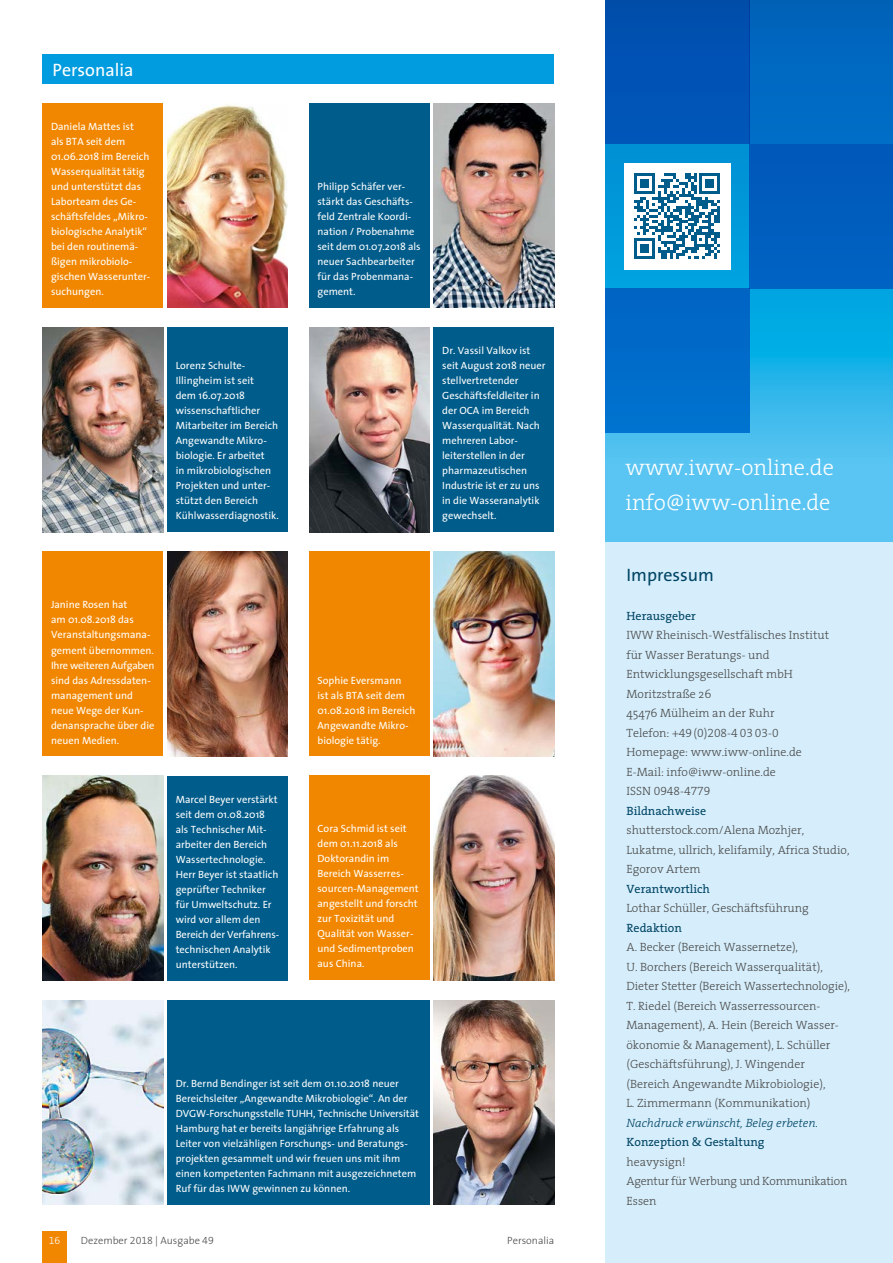
<style>
.page{position:relative;width:893px;height:1263px;background:#fff}
.page>*{position:absolute;margin:0;border:0;box-sizing:border-box;transform-origin:0 0}
.t1{font:300 22.5px "The Serif 3";color:#fff}
.t2{font:18px "The Sans 5";color:#fff}
.t3{font:18px "The Sans 5";color:#004464}
.Fliesstext{font:300 12px/19.5px "The Serif 3";color:#494948}
.Fliesstext-2{font:italic 300 12px/19.5px "The Serif 3";color:#004464}
.Fliesstext-3{font:12px/19.5px "The Serif 5";color:#004464}
.Fliesstext-4{font:12px "The Serif 3 Light Expert";color:#494948}
.Fliesstext-5{font:300 12px/19.5px "The Serif 3";letter-spacing:-.02em;color:#494948}
.t4{font:10.5px/15px "The Sans 5";color:#fff}
.Fliesstext-6{font:300 10.5px "The Sans 3";color:#494948}
.t5{font:10.5px "The Sans 3 Light Expert";color:#fff}
.s1{font-family:"The Sans 3 Light Expert";font-weight:400}
.s2{font-family:"The Serif 3";font-weight:300}
.s3{font-family:"The Serif 5";font-weight:400;color:#004464}
.s4{font-style:normal;color:#494948}
.s5{font-family:"The Serif 3";font-weight:300;color:#494948}
</style>
<div class="page">
<div style="left:43px;top:1231px;width:24px;height:32px;background:#f18700"></div>
<div style="left:167px;top:1000px;width:262px;height:205px;background:#005c8a"></div>
<div style="left:605px;top:491px;width:288px;height:772px;background:#d6eefc"></div>
<svg style="left:605px;top:144px;width:288px;height:398px"></svg>
<div style="left:624px;top:163px;width:106px;height:106px;background:#fff"></div>
<svg style="left:634px;top:173px;width:86px;height:86px"></svg>
<div style="left:605px;top:0;width:144px;height:144px;background:#0053b5"></div>
<div style="left:749px;top:144px;width:144px;height:144px;background:#005cbd"></div>
<div style="left:605px;top:288px;width:144px;height:144px;background:#006cca"></div>
<div style="left:749px;top:0;width:144px;height:144px;background:#0069c2"></div>
<img style="left:43px;top:776px;width:120px;height:204px">
<img style="left:434px;top:552px;width:120px;height:204px">
<img style="left:434px;top:776px;width:120px;height:204px">
<img style="left:43px;top:327px;width:120px;height:205px">
<img style="left:309px;top:327px;width:120px;height:205px">
<img style="left:434px;top:1000px;width:120px;height:205px">
<img style="left:167px;top:552px;width:121px;height:204px">
<img style="left:167px;top:104px;width:121px;height:204px">
<img style="left:434px;top:103px;width:120px;height:205px">
<div style="left:43px;top:103px;width:120px;height:205px;background:#f18700"></div>
<div style="left:309px;top:103px;width:120px;height:205px;background:#005c8a"></div>
<div style="left:43px;top:552px;width:120px;height:204px;background:#f18700"></div>
<div style="left:309px;top:552px;width:120px;height:204px;background:#f18700"></div>
<div style="left:309px;top:776px;width:120px;height:204px;background:#f18700"></div>
<div style="left:43px;top:54px;width:511px;height:30px;background:#009cdf"></div>
<div style="left:167px;top:327px;width:121px;height:205px;background:#005c8a"></div>
<div style="left:167px;top:776px;width:121px;height:204px;background:#005c8a"></div>
<div style="left:434px;top:327px;width:120px;height:205px;background:#005c8a"></div>
<img style="left:43px;top:1000px;width:120px;height:205px">
<p class="t2" style="left:53px;top:55px;width:82px">Personalia</p>
<p class="t4" style="left:51px;top:119px;width:100px">Daniela Mattes ist<br>als BTA seit dem<br>01.06.2018 im Bereich<br>Wasserqualität tätig und unterstützt das<br>Laborteam des Ge&shy;schäftsfeldes „Mikro&shy;biologische Analytik“ bei den routinemä&shy;ßigen mikrobiolo&shy;gischen Wasserunter&shy;suchungen.</p>
<p class="t4" style="left:176px;top:358px;width:105px">Lorenz Schulte-<br>Illingheim ist seit<br>dem 16.07.2018 wissenschaftlicher<br>Mitarbeiter im Bereich<br>Angewandte Mikro&shy;biologie. Er arbeitet<br>in mikrobiologischen<br>Projekten und unter&shy;stützt den Bereich<br>Kühlwasserdiagnostik.</p>
<p class="t4" style="left:51px;top:597px;width:105px">Janine Rosen hat<br>am 01.08.2018 das<br>Veranstaltungsmana&shy;gement übernommen.<br>Ihre weiteren Aufgaben sind das Adressdaten&shy;management und neue Wege der Kun&shy;denansprache über die neuen Medien.</p>
<p class="t4" style="left:176px;top:791px;width:105px">Marcel Beyer verstärkt seit dem 01.08.2018 als Technischer Mit&shy;arbeiter den Bereich<br>Wassertechnologie.<br>Herr Beyer ist staatlich geprüfter Techniker für Umweltschutz. Er wird vor allem den<br>Bereich der Verfahrens&shy;technischen Analytik unterstützen.</p>
<p class="t4" style="left:317px;top:179px;width:105px">Philipp Schäfer ver&shy;stärkt das Geschäfts&shy;feld Zentrale Koordi&shy;nation / Probenahme seit dem 01.07.2018 als neuer Sachbearbeiter für das Probenmana&shy;gement.</p>
<p class="t4" style="left:442px;top:343px;width:105px">Dr. Vassil Valkov ist seit August 2018 neuer stellvertretender<br>Geschäftsfeldleiter in der OCA im Bereich<br>Wasserqualität. Nach mehreren Labor&shy;leiterstellen in der pharmazeutischen<br>Industrie ist er zu uns in die Wasseranalytik gewechselt.</p>
<p class="t4" style="left:317px;top:672px;width:100px">Sophie Eversmann<br>ist als BTA seit dem<br>01.08.2018 im Bereich<br>Angewandte Mikro&shy;biologie tätig.</p>
<p class="t4" style="left:317px;top:821px;width:103px">Cora Schmid ist seit dem 01.11.2018 als<br>Doktorandin im<br>Bereich Wasserres&shy;sourcen-Management angestellt und forscht zur Toxizität und<br>Qualität von Wasser&shy;und Sedimentproben aus China.</p>
<p class="t4" style="left:176px;top:1075px;width:245px">Dr. Bernd Bendinger ist seit dem 01.10.2018 neuer Bereichsleiter „Angewandte Mikrobiologie“. An der DVGW-Forschungsstelle TUHH, Technische Universität Hamburg hat er bereits langjährige Erfahrung als Leiter von vielzähligen Forschungs- und Beratungs&shy;projekten gesammelt und wir freuen uns mit ihm einen kompetenten Fachmann mit ausgezeichnetem Ruf für das IWW gewinnen zu können.</p>
<p class="t5" style="left:49px;top:1231px;width:13px">16</p>
<p class="Fliesstext-6" style="left:81px;top:1231px;width:134px">Dezember <span class="s1">2018</span> | Ausgabe <span class="s1">49</span></p>
<p class="Fliesstext-6" style="left:507px;top:1231px;width:48px">Personalia</p>
<p class="t1" style="left:626px;top:449px;width:210px">www.iww-online.de</p>
<p class="t1" style="left:626px;top:483px;width:206px">info@iww-online.de</p>
<p class="t3" style="left:626px;top:559px;width:89px">Impressum</p>
<p class="Fliesstext-3" style="left:626px;top:605px;width:71px">Herausgeber</p>
<p class="Fliesstext" style="left:626px;top:625px;width:204px">IWW Rheinisch-Westfälisches Institut</p>
<p class="Fliesstext" style="left:626px;top:644px;width:145px">für Wasser Beratungs- und</p>
<p class="Fliesstext" style="left:626px;top:664px;width:168px">Entwicklungsgesellschaft mbH</p>
<p class="Fliesstext" style="left:626px;top:683px;width:86px">Moritzstraße 26</p>
<p class="Fliesstext" style="left:626px;top:703px;width:150px">45476 Mülheim an der Ruhr</p>
<p class="Fliesstext-4" style="left:626px;top:723px;width:154px"><span class="s2">Telefon:</span> +49(0)208<span class="s2">-</span>4 03 03<span class="s2">-</span>0</p>
<p class="Fliesstext" style="left:626px;top:742px;width:177px">Homepage: www.iww-online.de</p>
<p class="Fliesstext" style="left:626px;top:761px;width:151px">E-Mail: info@iww-online.de</p>
<p class="Fliesstext-4" style="left:626px;top:781px;width:85px"><span class="s2">ISSN</span> 0948<span class="s2">-</span>4779</p>
<p class="Fliesstext" style="left:626px;top:800px;width:224px"><span class="s3">Bildnachweise<br></span>shutterstock.com/Alena Mozhjer,<br>Lukatme, ullrich, kelifamily, Africa Studio,<br>Egorov Artem</p>
<p class="Fliesstext-3" style="left:626px;top:878px;width:85px">Verantwortlich</p>
<p class="Fliesstext" style="left:626px;top:898px;width:184px">Lothar Schüller, Geschäftsführung</p>
<p class="Fliesstext" style="left:626px;top:917px;width:225px"><span class="s3">Redaktion<br></span>A. Becker (Bereich Wassernetze),<br>U. Borchers (Bereich Wasserqualität), Dieter Stetter (Bereich Wassertechnologie), T. Riedel (Bereich Wasserressourcen-Management), A. Hein (Bereich Wasser&shy;ökonomie &amp; Management), L. Schüller (Geschäftsführung), J. Wingender</p>
<p class="Fliesstext" style="left:626px;top:1073px;width:201px">(Bereich Angewandte Mikrobiologie),</p>
<p class="Fliesstext-2" style="left:626px;top:1093px;width:193px"><span class="s4">L. Zimmermann (Kommunikation)<br></span>Nachdruck erwünscht, Beleg erbeten.</p>
<p class="Fliesstext-3" style="left:626px;top:1132px;width:140px">Konzeption &amp; Gestaltung <span class="s5">heavysign!</span></p>
<p class="Fliesstext-5" style="left:626px;top:1171px;width:222px">Agentur für Werbung und Kommunikation<br>Essen</p>
</div>
